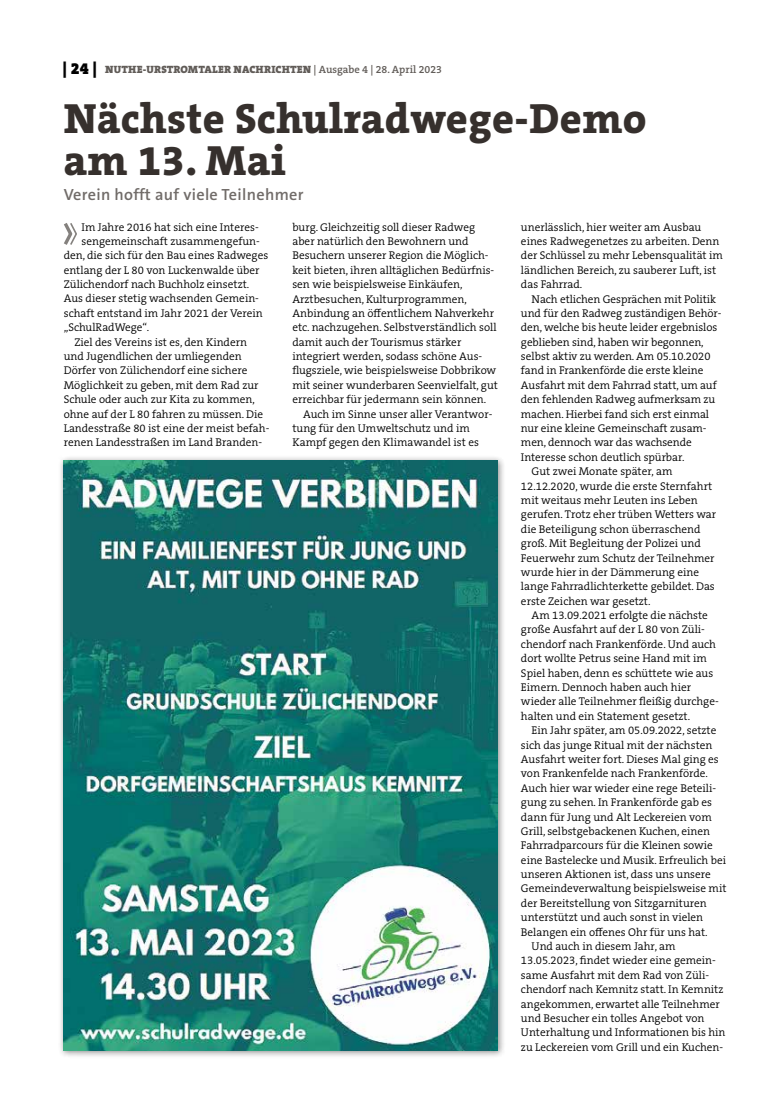
<style>
.page{position:relative;width:762px;height:1117px;background:#fff}
.page>*{position:absolute;margin:0;border:0;box-sizing:border-box;transform-origin:0 0}
.t1{font:800 42.5px/42.5px "The Serif B W8";letter-spacing:.01em;color:#36302d}
.t2{font:600 16.25px "The Sans B W6";letter-spacing:.02em;color:#716c69}
.t3{font:300 11.25px/14.4px "The Serif B W4";color:#000}
.t4{font:900 10.62px "The Serif B W9";letter-spacing:.015em;color:#615c58}
.s1{font-size:16.25px;color:#000}
.s2{font-family:"The Serif B W6";font-weight:600}
</style>
<div class="page">
<svg style="left:64px;top:223px;width:13px;height:22px"></svg>
<div style="left:58px;top:455px;width:448px;height:603px;background:#000;opacity:.45"></div>
<img style="left:64px;top:460px;width:434px;height:590px">
<p class="t4" style="left:63px;top:63px;width:381px"><span class="s1">| 24 |</span> NUTHE-URSTROMTALER NACHRICHTEN <span class="s2">| Ausgabe 4 | 28. April 2023</span></p>
<h1 class="t1" style="left:64px;top:96px;width:584px">Nächste Schulradwege-Demo am 13. Mai</h1>
<h2 class="t2" style="left:64px;top:184px;width:241px">Verein hofft auf viele Teilnehmer</h2>
<p class="t3" style="left:82px;top:219px;width:179px">Im Jahre 2016 hat sich eine Interes-</p>
<p class="t3" style="left:82px;top:234px;width:180px">sengemeinschaft zusammengefun-</p>
<p class="t3" style="left:64px;top:248px;width:206px">den, die sich für den Bau eines Radweges</p>
<p class="t3" style="left:64px;top:263px;width:197px">entlang der L 80 von Luckenwalde über</p>
<p class="t3" style="left:64px;top:277px;width:187px">Zülichendorf nach Buchholz einsetzt.</p>
<p class="t3" style="left:64px;top:291px;width:197px">Aus dieser stetig wachsenden Gemein-</p>
<p class="t3" style="left:64px;top:306px;width:201px">schaft entstand im Jahr 2021 der Verein</p>
<p class="t3" style="left:64px;top:320px;width:87px">„SchulRadWege“.</p>
<p class="t3" style="left:74px;top:334px;width:174px">Ziel des Vereins ist es, den Kindern</p>
<p class="t3" style="left:64px;top:349px;width:179px">und Jugendlichen der umliegenden</p>
<p class="t3" style="left:64px;top:363px;width:185px">Dörfer von Zülichendorf eine sichere</p>
<p class="t3" style="left:64px;top:378px;width:196px">Möglichkeit zu geben, mit dem Rad zur</p>
<p class="t3" style="left:64px;top:392px;width:193px">Schule oder auch zur Kita zu kommen,</p>
<p class="t3" style="left:64px;top:406px;width:201px">ohne auf der L 80 fahren zu müssen. Die</p>
<p class="t3" style="left:64px;top:421px;width:207px">Landesstraße 80 ist eine der meist befah-</p>
<p class="t3" style="left:64px;top:435px;width:200px">renen Landesstraßen im Land Branden-</p>
<p class="t3" style="left:292px;top:219px;width:207px">burg. Gleichzeitig soll dieser Radweg aber natürlich den Bewohnern und Besuchern unserer Region die Möglich&shy;keit bieten, ihren alltäglichen Bedürfnis&shy;sen wie beispielsweise Einkäufen, Arztbesuchen, Kulturprogrammen, Anbindung an öffentlichem Nahverkehr etc. nachzugehen. Selbstverständlich soll damit auch der Tourismus stärker integriert werden, sodass schöne Aus&shy;flugsziele, wie beispielsweise Dobbrikow mit seiner wunderbaren Seenvielfalt, gut erreichbar für jedermann sein können.</p>
<p class="t3" style="left:292px;top:406px;width:201px;text-indent:11px">Auch im Sinne unser aller Verantwor&shy;tung für den Umweltschutz und im<br>Kampf gegen den Klimawandel ist es</p>
<p class="t3" style="left:521px;top:219px;width:203px">unerlässlich, hier weiter am Ausbau eines Radwegenetzes zu arbeiten. Denn der Schlüssel zu mehr Lebensqualität im ländlichen Bereich, zu sauberer Luft, ist das Fahrrad.</p>
<p class="t3" style="left:531px;top:291px;width:186px">Nach etlichen Gesprächen mit Politik</p>
<p class="t3" style="left:521px;top:306px;width:202px">und für den Radweg zuständigen Behör-</p>
<p class="t3" style="left:521px;top:320px;width:198px">den, welche bis heute leider ergebnislos</p>
<p class="t3" style="left:521px;top:335px;width:184px">geblieben sind, haben wir begonnen,</p>
<p class="t3" style="left:521px;top:349px;width:191px">selbst aktiv zu werden. Am 05.10.2020</p>
<p class="t3" style="left:521px;top:363px;width:184px">fand in Frankenförde die erste kleine</p>
<p class="t3" style="left:521px;top:378px;width:197px">Ausfahrt mit dem Fahrrad statt, um auf</p>
<p class="t3" style="left:521px;top:392px;width:196px">den fehlenden Radweg aufmerksam zu</p>
<p class="t3" style="left:521px;top:406px;width:190px">machen. Hierbei fand sich erst einmal</p>
<p class="t3" style="left:521px;top:421px;width:187px">nur eine kleine Gemeinschaft zusam-</p>
<p class="t3" style="left:521px;top:435px;width:172px">men, dennoch war das wachsende</p>
<p class="t3" style="left:521px;top:450px;width:165px">Interesse schon deutlich spürbar.</p>
<p class="t3" style="left:531px;top:464px;width:142px">Gut zwei Monate später, am</p>
<p class="t3" style="left:521px;top:478px;width:193px">12.12.2020, wurde die erste Sternfahrt</p>
<p class="t3" style="left:521px;top:493px;width:178px">mit weitaus mehr Leuten ins Leben</p>
<p class="t3" style="left:521px;top:507px;width:197px">gerufen. Trotz eher trüben Wetters war</p>
<p class="t3" style="left:521px;top:521px;width:181px">die Beteiligung schon überraschend</p>
<p class="t3" style="left:521px;top:536px;width:181px">groß. Mit Begleitung der Polizei und</p>
<p class="t3" style="left:521px;top:550px;width:195px">Feuerwehr zum Schutz der Teilnehmer</p>
<p class="t3" style="left:521px;top:565px;width:180px">wurde hier in der Dämmerung eine</p>
<p class="t3" style="left:521px;top:579px;width:195px">lange Fahrradlichterkette gebildet. Das</p>
<p class="t3" style="left:521px;top:593px;width:131px">erste Zeichen war gesetzt.</p>
<p class="t3" style="left:531px;top:608px;width:178px">Am 13.09.2021 erfolgte die nächste</p>
<p class="t3" style="left:521px;top:622px;width:185px">große Ausfahrt auf der L 80 von Züli-</p>
<p class="t3" style="left:521px;top:636px;width:196px">chendorf nach Frankenförde. Und auch</p>
<p class="t3" style="left:521px;top:651px;width:187px">dort wollte Petrus seine Hand mit im</p>
<p class="t3" style="left:521px;top:665px;width:194px">Spiel haben, denn es schüttete wie aus</p>
<p class="t3" style="left:521px;top:680px;width:172px">Eimern. Dennoch haben auch hier</p>
<p class="t3" style="left:521px;top:694px;width:199px">wieder alle Teilnehmer fleißig durchge-</p>
<p class="t3" style="left:521px;top:708px;width:171px">halten und ein Statement gesetzt.</p>
<p class="t3" style="left:531px;top:723px;width:186px">Ein Jahr später, am 05.09.2022, setzte</p>
<p class="t3" style="left:521px;top:737px;width:193px">sich das junge Ritual mit der nächsten</p>
<p class="t3" style="left:521px;top:751px;width:199px">Ausfahrt weiter fort. Dieses Mal ging es</p>
<p class="t3" style="left:521px;top:766px;width:188px">von Frankenfelde nach Frankenförde.</p>
<p class="t3" style="left:521px;top:780px;width:197px">Auch hier war wieder eine rege Beteili-</p>
<p class="t3" style="left:521px;top:795px;width:192px">gung zu sehen. In Frankenförde gab es</p>
<p class="t3" style="left:521px;top:809px;width:192px">dann für Jung und Alt Leckereien vom</p>
<p class="t3" style="left:521px;top:823px;width:191px">Grill, selbstgebackenen Kuchen, einen</p>
<p class="t3" style="left:521px;top:838px;width:193px">Fahrradparcours für die Kleinen sowie</p>
<p class="t3" style="left:521px;top:852px;width:207px">eine Bastelecke und Musik. Erfreulich bei</p>
<p class="t3" style="left:521px;top:866px;width:191px">unseren Aktionen ist, dass uns unsere</p>
<p class="t3" style="left:521px;top:881px;width:207px">Gemeindeverwaltung beispielsweise mit</p>
<p class="t3" style="left:521px;top:895px;width:187px">der Bereitstellung von Sitzgarnituren</p>
<p class="t3" style="left:521px;top:910px;width:184px">unterstützt und auch sonst in vielen</p>
<p class="t3" style="left:521px;top:924px;width:188px">Belangen ein offenes Ohr für uns hat.</p>
<p class="t3" style="left:531px;top:938px;width:145px">Und auch in diesem Jahr, am</p>
<p class="t3" style="left:521px;top:953px;width:196px">13.05.2023, findet wieder eine gemein-</p>
<p class="t3" style="left:521px;top:967px;width:190px">same Ausfahrt mit dem Rad von Züli-</p>
<p class="t3" style="left:521px;top:981px;width:204px">chendorf nach Kemnitz statt. In Kemnitz</p>
<p class="t3" style="left:521px;top:996px;width:200px">angekommen, erwartet alle Teilnehmer</p>
<p class="t3" style="left:521px;top:1010px;width:185px">und Besucher ein tolles Angebot von</p>
<p class="t3" style="left:521px;top:1025px;width:206px">Unterhaltung und Informationen bis hin</p>
<p class="t3" style="left:521px;top:1039px;width:204px">zu Leckereien vom Grill und ein Kuchen-</p>
</div>
